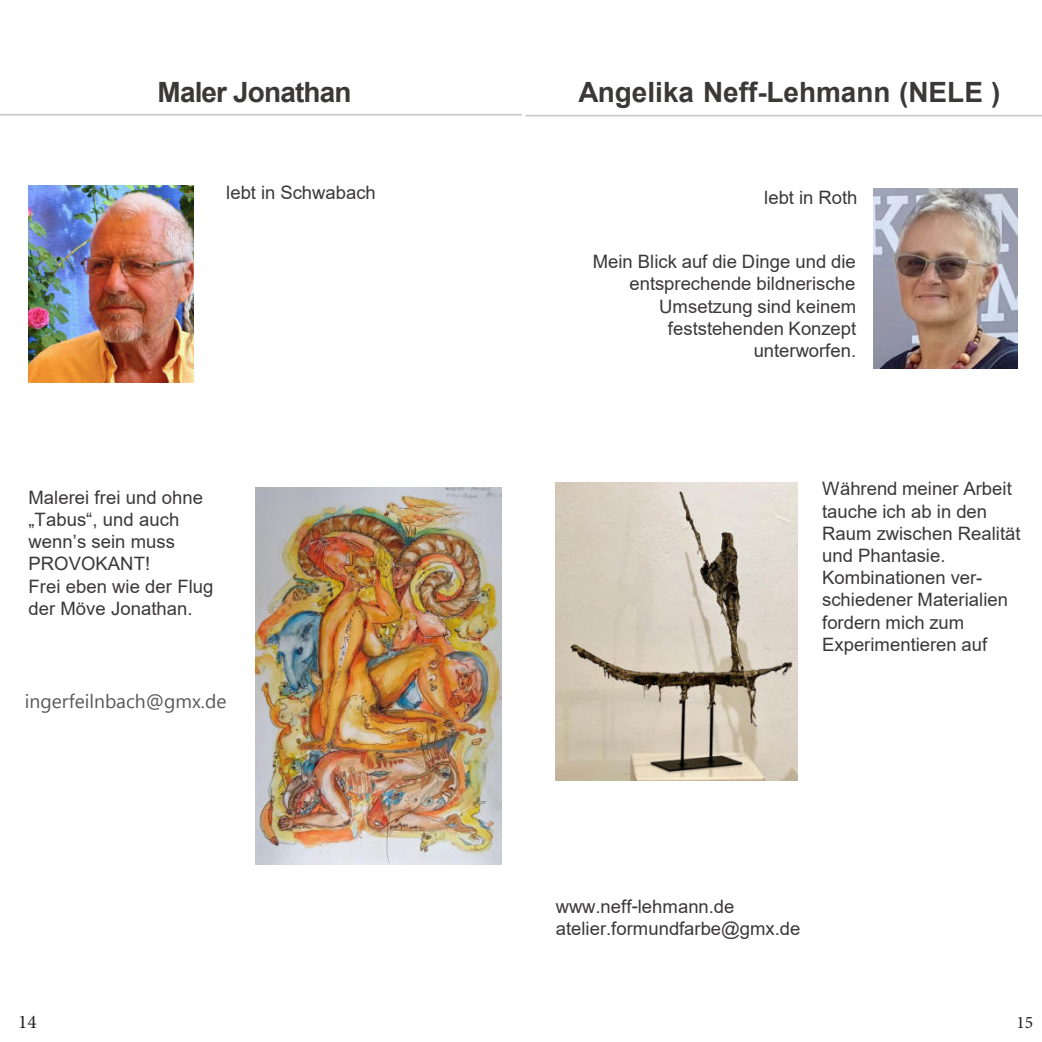
<style>
.page{position:relative;width:1042px;height:1042px;background:#fff}
.page>*{position:absolute;margin:0;border:0;box-sizing:border-box;transform-origin:0 0}
.t1{font:700 28px "Arial";color:#3b3838}
.t2{font:700 28px "Arial";letter-spacing:-.03em;color:#3b3838}
.t3{font:19.25px "Segoe UI Historic";color:#57585a}
.t4{font:19.25px "Minion Pro";color:#231f20}
.t5{font:18.55px/22.2px "Arial";color:#3b3838}
.t6{font:17.5px "Minion Pro";color:#231f20}
</style>
<div class="page">
<hr style="left:0;top:114px;width:521px;height:2px;background:#c9c9c9">
<img style="left:255px;top:487px;width:246px;height:377px">
<img style="left:29px;top:186px;width:165px;height:197px">
<img style="left:556px;top:482px;width:241px;height:298px">
<img style="left:874px;top:189px;width:143px;height:179px">
<hr style="left:525px;top:115px;width:517px;height:1px;background:#c9c9c9">
<h1 class="t2" style="left:158px;top:76px;width:195px">Maler Jonathan</h1>
<p class="t5" style="left:226px;top:183px;width:151px">lebt in Schwabach</p>
<p class="t5" style="left:28px;top:488px;width:187px">Malerei frei und ohne<br>ÑTabusì, und auch wennís sein muss<br>PROVOKANT!<br>Frei eben wie der Flug der Mˆve Jonathan.</p>
<p class="t3" style="left:25px;top:693px;width:203px">ingerfeilnbach@gmx.de</p>
<h1 class="t1" style="left:578px;top:82px;width:423px">Angelika Neff-Lehmann (NELE )</h1>
<p class="t5" style="left:764px;top:189px;width:95px">lebt in Roth</p>
<p class="t5" style="left:593px;top:253px;width:265px;text-align:right">Mein Blick auf die Dinge und die entsprechende bildnerische<br>Umsetzung sind keinem feststehenden Konzept unterworfen.</p>
<p class="t5" style="left:822px;top:479px;width:200px">W‰hrend meiner Arbeit tauche ich ab in den<br>Raum zwischen Realit‰t und Phantasie.<br>Kombinationen ver&shy;schiedener Materialien fordern mich zum<br>Experimentieren auf</p>
<p class="t5" style="left:556px;top:897px;width:246px">www.neff-lehmann.de atelier.formundfarbe@gmx.de</p>
<p class="t4" style="left:18px;top:1009px;width:20px">14</p>
<p class="t6" style="left:1016px;top:1011px;width:18px">15</p>
</div>
